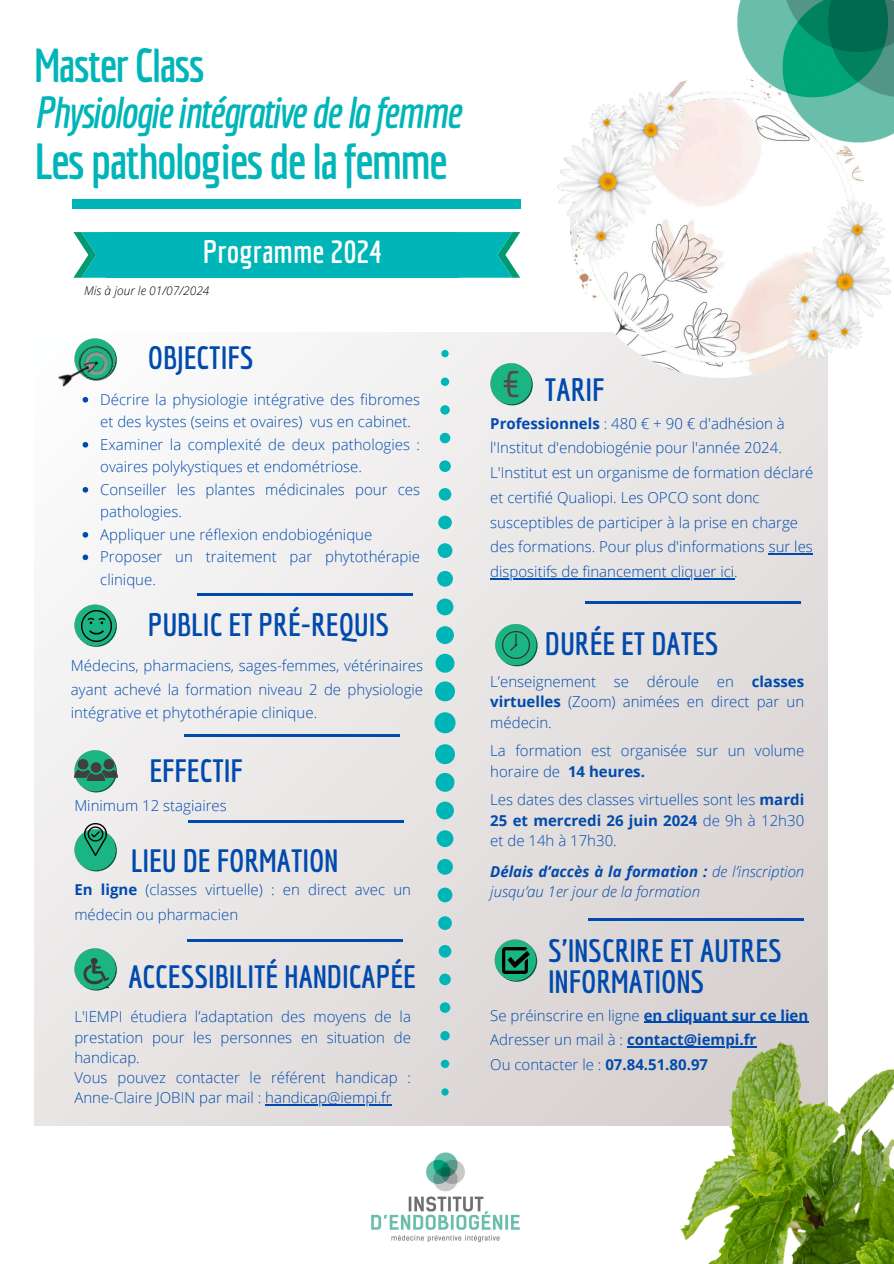
<style>
.page{position:relative;width:894px;height:1264px;background:#fff}
.page>*{position:absolute;margin:0;border:0;box-sizing:border-box;transform-origin:0 0}
.t1{font:700 49.5px "Economica";letter-spacing:-.035em;color:#00b5b8}
.t2{font:48px "Economica";color:#544a4d}
.t3{font:700 46.5px "Economica";letter-spacing:-.035em;color:#00b5b8}
.t4{font:italic 700 43.5px "Economica";letter-spacing:-.035em;color:#00b5b8}
.t5{font:700 31.5px/31.5px "Economica";color:#004aad}
.t6{font:700 31.5px "Economica";color:#fff}
.t7{font:300 15px/24.8px "Open Sans";color:#004aad}
.t8{font:italic 300 15px/20.5px "Open Sans";color:#004aad}
.t9{font:italic 300 12px "Open Sans";color:#000}
.s1{font-weight:700}
</style>
<div class="page">
<div style="left:34px;top:332px;width:793px;height:793px;background:linear-gradient(to right,#f2f1f1,#dcd8d8)"></div>
<img style="left:526px;top:80px;width:366px;height:342px">
<div style="left:72px;top:199px;width:448px;height:10px;background:#00b5b8"></div>
<svg style="left:434px;top:350px;width:21px;height:745px;background:#a6d7d7"></svg>
<img style="left:45px;top:332px;width:78px;height:72px">
<svg style="left:74px;top:604px;width:43px;height:43px"></svg>
<img style="left:81px;top:610px;width:30px;height:31px">
<svg style="left:495px;top:624px;width:42px;height:42px"></svg>
<img style="left:502px;top:631px;width:27px;height:27px">
<svg style="left:73px;top:232px;width:33px;height:46px"></svg>
<svg style="left:459px;top:232px;width:61px;height:46px;background:#20bab8"></svg>
<div style="left:106px;top:232px;width:353px;height:46px;background:#00b5b8"></div>
<svg style="left:494px;top:939px;width:43px;height:42px"></svg>
<img style="left:502px;top:947px;width:27px;height:26px">
<svg style="left:74px;top:948px;width:43px;height:42px;background:#4eac8d"></svg>
<hr style="left:197px;top:593px;width:215px;height:2px;background:#004aad">
<hr style="left:187px;top:939px;width:216px;height:2px;background:#004aad">
<hr style="left:587px;top:919px;width:216px;height:1px;background:#004aad">
<img style="left:647px;top:982px;width:246px;height:281px">
<hr style="left:643px;top:1021px;width:165px;height:1px;background:#004aad">
<hr style="left:627px;top:1046px;width:129px;height:1px;background:#004aad">
<hr style="left:265px;top:1104px;width:62px;height:1px;background:#004aad">
<hr style="left:327px;top:1104px;width:64px;height:1px;background:#004aad">
<svg style="left:490px;top:363px;width:42px;height:42px;background:#48bc97"></svg>
<hr style="left:768px;top:553px;width:44px;height:1px;background:#004aad">
<hr style="left:490px;top:578px;width:244px;height:1px;background:#004aad">
<hr style="left:585px;top:601px;width:216px;height:2px;background:#004aad">
<img style="left:371px;top:1152px;width:149px;height:91px">
<svg style="left:74px;top:829px;width:43px;height:42px"></svg>
<img style="left:85px;top:823px;width:21px;height:32px">
<svg style="left:74px;top:750px;width:43px;height:42px"></svg>
<hr style="left:188px;top:821px;width:215px;height:1px;background:#004aad">
<img style="left:74px;top:759px;width:43px;height:21px">
<hr style="left:184px;top:735px;width:215px;height:1px;background:#004aad">
<img style="left:720px;top:0;width:173px;height:153px">
<svg style="left:83px;top:397px;width:5px;height:5px"></svg>
<svg style="left:83px;top:442px;width:5px;height:5px"></svg>
<svg style="left:83px;top:487px;width:5px;height:5px"></svg>
<svg style="left:83px;top:532px;width:5px;height:5px"></svg>
<svg style="left:83px;top:554px;width:5px;height:6px"></svg>
<p class="t3" style="left:34px;top:38px;width:172px">Master Class</p>
<p class="t4" style="left:34px;top:87px;width:428px">Physiologieintégrativedelafemme</p>
<p class="t1" style="left:34px;top:132px;width:415px">Les pathologies delafemme</p>
<p class="t6" style="left:203px;top:233px;width:181px">Programme 2024</p>
<p class="t9" style="left:84px;top:282px;width:127px">Mis à jour le 01/07/2024</p>
<h2 class="t5" style="left:148px;top:341px;width:107px">OBJECTIFS</h2>
<h4 class="t7" style="left:100px;top:388px;width:321px;line-height:22.5px">Décrire la physiologie intégrative des fibromes et des kystes (seins et ovaires) vus en cabinet.</h4>
<h4 class="t7" style="left:100px;top:433px;width:321px;line-height:22.5px">Examiner la complexité de deux pathologies : ovaires polykystiques et endométriose.</h4>
<h4 class="t7" style="left:100px;top:478px;width:321px;line-height:22.5px">Conseiller les plantes médicinales pour ces pathologies.</h4>
<h4 class="t7" style="left:100px;top:521px;width:273px">Appliquer une réflexion endobiogénique</h4>
<p class="t7" style="left:100px;top:545px;width:321px;line-height:22.5px">Proposer un traitement par phytothérapie clinique.</p>
<p class="t5" style="left:148px;top:608px;width:243px">PUBLIC ET PRÉ-REQUIS</p>
<p class="t7" style="left:71px;top:653px;width:353px;line-height:23.7px;text-align:justify">Médecins, pharmaciens, sages-femmes, vétérinaires ayant achevé la formation niveau 2 de physiologie intégrative et phytothérapie clinique.</p>
<p class="t5" style="left:149px;top:754px;width:95px">EFFECTIF</p>
<p class="t7" style="left:74px;top:793px;width:154px">Minimum 12 stagiaires</p>
<p class="t5" style="left:131px;top:844px;width:209px">LIEU DE FORMATION</p>
<h4 class="t7" style="left:74px;top:877px;width:338px"><span class="s1">En ligne</span> (classes virtuelle) : en direct avec un médecin ou pharmacien</h4>
<p class="t5" style="left:128px;top:960px;width:289px">ACCESSIBILITÉ HANDICAPÉE</p>
<h2 class="t7" style="left:74px;top:1006px;width:338px;line-height:20.2px">L'IEMPI étudiera l’adaptation des moyens de la prestation pour les personnes en situation de handicap.<br>Vous pouvez contacter le référent handicap :<br>Anne-Claire JOBIN par mail : handicap@iempi.fr</h2>
<h2 class="t2" style="left:502px;top:352px;width:20px">€</h2>
<h4 class="t5" style="left:545px;top:373px;width:61px">TARIF</h4>
<p class="t7" style="left:490px;top:410px;width:325px"><span class="s1">Professionnels</span> : 480 € + 90 € d'adhésion à l'Institut d'endobiogénie pour l'année 2024.<br>L'Institut est un organisme de formation déclaré et certifié Qualiopi. Les OPCO sont donc susceptibles de participer à la prise en charge des formations. Pour plus d'informations sur les</p>
<p class="t7" style="left:490px;top:559px;width:249px">dispositifs de financement cliquer ici.</p>
<p class="t5" style="left:545px;top:627px;width:175px">DURÉE ET DATES</p>
<p class="t7" style="left:490px;top:670px;width:315px;line-height:20.5px;text-align:justify">L’enseignement se déroule en <span class="s1">classes virtuelles</span> (Zoom) animées en direct par un médecin.</p>
<p class="t7" style="left:490px;top:740px;width:315px;line-height:20.5px">La formation est organisée sur un volume horaire de <span class="s1">14 heures.</span></p>
<p class="t7" style="left:490px;top:789px;width:315px;line-height:20.5px;text-align:justify">Les dates des classes virtuelles sont les <span class="s1">mardi 25 et mercredi 26 juin 2024</span> de 9h à 12h30 et de 14h à 17h30.</p>
<p class="t8" style="left:490px;top:860px;width:315px"><span class="s1">Délais d’accès à la formation :</span> de l’inscription jusqu’au 1er jour de la formation</p>
<p class="t5" style="left:548px;top:934px;width:235px">S'INSCRIRE ET AUTRES<br>INFORMATIONS</p>
<h2 class="t7" style="left:490px;top:1002px;width:319px">Se préinscrire en ligne <span class="s1">en cliquant sur ce lien</span></h2>
<p class="t7" style="left:490px;top:1027px;width:267px">Adresser un mail à : <span class="s1">contact@iempi.fr</span></p>
<p class="t7" style="left:490px;top:1051px;width:219px">Ou contacter le : <span class="s1">07.84.51.80.97</span></p>
</div>
